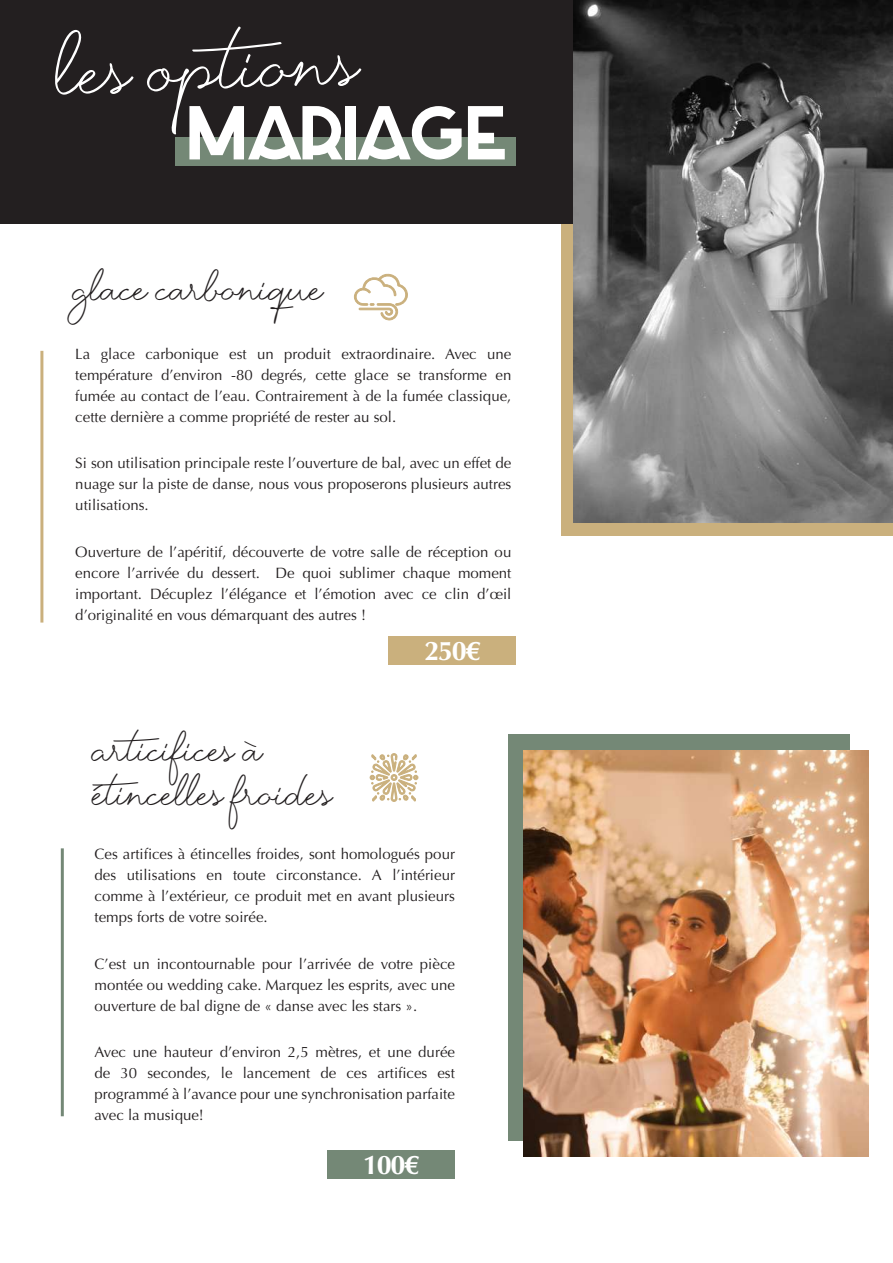
<style>
.page{position:relative;width:893px;height:1263px;background:#fff}
.page>*{position:absolute;margin:0;border:0;box-sizing:border-box;transform-origin:0 0}
.t1{font:700 102px "Azedo";letter-spacing:-.05em;color:#fff}
.t2{font:70.35px "Eternate Two";color:#fff}
.t3{font:36px/44.8px "Eternate Two";color:#231f20}
.t4{font:700 27px "Optima";letter-spacing:-.05em;color:#fff}
.t5{font:15px/21px "Optima";color:#231f20;text-align:justify}
</style>
<div class="page">
<div style="left:561px;top:0;width:332px;height:536px;background:#cab07d"></div>
<div style="left:508px;top:735px;width:341px;height:406px;background:#748876"></div>
<div style="left:0;top:0;width:878px;height:223px;background:#231f20"></div>
<hr style="left:40px;top:351px;width:3px;height:271px;background:#cab07d">
<hr style="left:61px;top:848px;width:3px;height:268px;background:#748876">
<img style="left:574px;top:0;width:319px;height:523px">
<img style="left:523px;top:750px;width:345px;height:406px">
<svg style="left:354px;top:274px;width:54px;height:47px"></svg>
<svg style="left:370px;top:753px;width:48px;height:49px"></svg>
<div style="left:175px;top:137px;width:340px;height:29px;background:#748876"></div>
<div style="left:327px;top:1150px;width:128px;height:29px;background:#748876"></div>
<div style="left:389px;top:636px;width:127px;height:29px;background:#cab07d"></div>
<h2 class="t2" style="left:54px;top:29px;width:306px;rotate:-2deg">Les Options</h2>
<h1 class="t1" style="left:189px;top:65px;width:324px">mariage</h1>
<h3 class="t3" style="left:74px;top:265px;width:251px">Glace carbonique</h3>
<p class="t5" style="left:75px;top:344px;width:437px">La glace carbonique est un produit extraordinaire. Avec une température d’environ -80 degrés, cette glace se transforme en fumée au contact de l’eau. Contrairement à de la fumée classique, cette dernière a comme propriété de rester au sol.</p>
<p class="t5" style="left:75px;top:453px;width:437px">Si son utilisation principale reste l’ouverture de bal, avec un effet de nuage sur la piste de danse, nous vous proposerons plusieurs autres utilisations.</p>
<p class="t5" style="left:75px;top:542px;width:437px">Ouverture de l’apéritif, découverte de votre salle de réception ou encore l’arrivée du dessert. De quoi sublimer chaque moment important. Décuplez l’élégance et l’émotion avec ce clin d’œil d’originalité en vous démarquant des autres !</p>
<h3 class="t3" style="left:93px;top:726px;width:241px">Articifices à étincelles froides</h3>
<h3 class="t4" style="left:424px;top:635px;width:57px">250€</h3>
<p class="t5" style="left:95px;top:844px;width:362px">Ces artifices à étincelles froides, sont homologués pour des utilisations en toute circonstance. A l’intérieur comme à l’extérieur, ce produit met en avant plusieurs temps forts de votre soirée.</p>
<p class="t5" style="left:95px;top:953px;width:362px">C’est un incontournable pour l’arrivée de votre pièce montée ou wedding cake. Marquez les esprits, avec une ouverture de bal digne de « danse avec les stars ».</p>
<p class="t5" style="left:95px;top:1042px;width:362px">Avec une hauteur d’environ 2,5 mètres, et une durée de 30 secondes, le lancement de ces artifices est programmé à l’avance pour une synchronisation parfaite avec la musique!</p>
<h3 class="t4" style="left:363px;top:1149px;width:57px">100€</h3>
</div>
